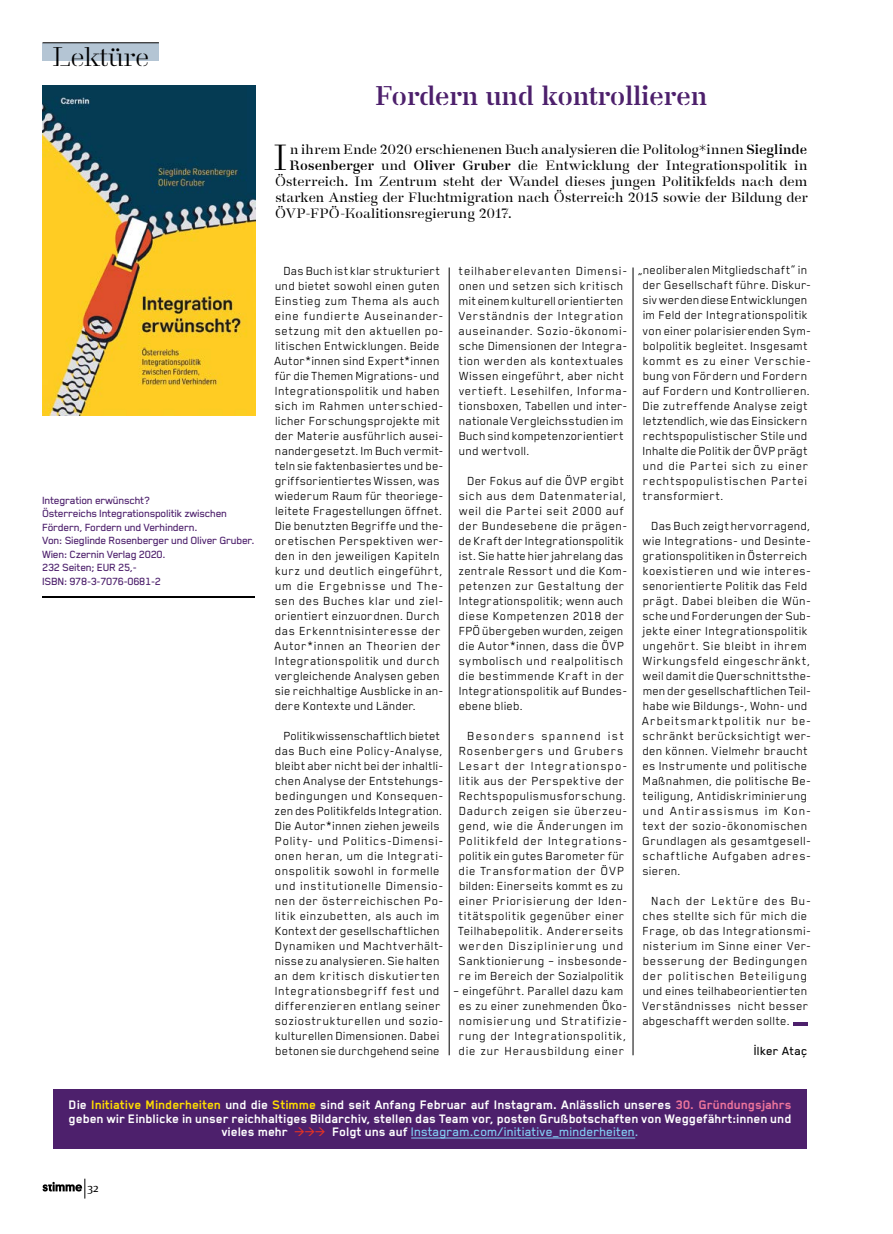
<style>
.page{position:relative;width:893px;height:1234px;background:#fff}
.page>*{position:absolute;margin:0;border:0;box-sizing:border-box;transform-origin:0 0}
.t1{font:36.15px "A Danmark";color:#000}
.t2{font:700 27px "A Danmark";letter-spacing:-.01em;color:#4d206c}
.t3{font:27px "A Danmark";color:#000}
.t4{font:700 14.25px/13.5px "Blender Pro";color:#fff;text-align:center}
.t5{font:13.5px/15px "Blender Pro";letter-spacing:.025em;color:#000}
.t6{font:500 13.5px "A Danmark";letter-spacing:.015em;color:#000}
.t7{font:13.5px/15px "Blender Pro";letter-spacing:.045em;color:#000;text-align:center}
.t8{font:500 13.5px "Blender Pro";letter-spacing:.01em;color:#000}
.t9{font:500 12px/13.5px "Blender Pro";letter-spacing:-.025em;color:#4d206c}
.t10{font:12px "Meta Serif Pro";color:#000}
.s1{font-weight:700}
.s2{color:#fd0}
.s3{color:#ee759c}
.s4{font-weight:500;color:#e63323}
.s5{font-weight:500;color:#83d0f5}
</style>
<div class="page">
<svg style="left:43px;top:1178px;width:42px;height:20px"></svg>
<div style="left:43px;top:43px;width:116px;height:17px;background:#b4c5d4"></div>
<hr style="left:43px;top:42px;width:116px;height:1px;background:#000">
<hr style="left:449px;top:267px;width:1px;height:787px;background:#000">
<hr style="left:633px;top:267px;width:1px;height:787px;background:#000">
<hr style="left:794px;top:1021px;width:14px;height:3px;background:#4d206c">
<hr style="left:43px;top:596px;width:212px;height:1px;background:#000">
<img style="left:43px;top:85px;width:212px;height:330px">
<div style="left:53px;top:1088px;width:753px;height:60px;background:#4d206c"></div>
<hr style="left:411px;top:1137px;width:224px;height:1px;background:#83d0f5">
<h2 class="t3" style="left:52px;top:42px;width:99px">Lektüre</h2>
<p class="t9" style="left:43px;top:493px;width:214px">Integration erwünscht?<br>Österreichs Integrationspolitik zwischen<br>Fördern, Fordern und Verhindern.<br>Von: Sieglinde Rosenberger und Oliver Gruber.<br>Wien: Czernin Verlag 2020.<br>232 Seiten; EUR 25,-<br>ISBN: 978-3-7076-0681-2</p>
<h2 class="t2" style="left:375px;top:80px;width:334px">Fordern und kontrollieren</h2>
<h1 class="t1" style="left:273px;top:137px;width:16px">I</h1>
<p class="t6" style="left:290px;top:142px;width:519px">n ihrem Ende 2020 erschienenen Buch analysieren die Politolog*innen <span class="s1">Sieglinde</span></p>
<p class="t6" style="left:290px;top:157px;width:519px"><span class="s1">Rosenberger</span> und <span class="s1">Oliver Gruber</span> die Entwicklung der Integrationspolitik in</p>
<p class="t6" style="left:275px;top:173px;width:534px">Österreich. Im Zentrum steht der Wandel dieses jungen Politikfelds nach dem</p>
<p class="t6" style="left:275px;top:189px;width:534px">starken Anstieg der Fluchtmigration nach Österreich 2015 sowie der Bildung der</p>
<p class="t6" style="left:275px;top:205px;width:238px">ÖVP-FPÖ-Koalitionsregierung 2017.</p>
<p class="t5" style="left:274px;top:262px;width:171px;text-indent:9px">Das Buch ist klar strukturiert und bietet sowohl einen guten<br>Einstieg zum Thema als auch eine fundierte Auseinander&shy;setzung mit den aktuellen po&shy;litischen Entwicklungen. Beide<br>Autor*innen sind Expert*innen für die Themen Migrations- und<br>Integrationspolitik und haben sich im Rahmen unterschied&shy;licher Forschungsprojekte mit der Materie ausführlich ausei&shy;nandergesetzt. Im Buch vermit&shy;teln sie faktenbasiertes und be&shy;griffsorientiertes Wissen, was wiederum Raum für theoriege&shy;leitete Fragestellungen öffnet.<br>Die benutzten Begriffe und the&shy;oretischen Perspektiven wer&shy;den in den jeweiligen Kapiteln kurz und deutlich eingeführt, um die Ergebnisse und The&shy;sen des Buches klar und ziel&shy;orientiert einzuordnen. Durch das Erkenntnisinteresse der<br>Autor*innen an Theorien der<br>Integrationspolitik und durch vergleichende Analysen geben sie reichhaltige Ausblicke in an&shy;dere Kontexte und Länder.</p>
<p class="t5" style="left:275px;top:727px;width:170px;text-align:center">Politikwissenschaftlich bietet das Buch eine Policy-Analyse, bleibt aber nicht bei der inhaltli&shy;chen Analyse der Entstehungs&shy;bedingungen und Konsequen&shy;zen des Politikfelds Integration.<br>Die Autor*innen ziehen jeweils<br>Polity- und Politics-Dimensi&shy;onen heran, um die Integrati&shy;onspolitik sowohl in formelle und institutionelle Dimensio&shy;nen der österreichischen Po&shy;litik einzubetten, als auch im<br>Kontext der gesellschaftlichen<br>Dynamiken und Machtverhält&shy;nisse zu analysieren. Sie halten an dem kritisch diskutierten<br>Integrationsbegriff fest und differenzieren entlang seiner soziostrukturellen und sozio&shy;kulturellen Dimensionen. Dabei betonen sie durchgehend seine</p>
<p class="t5" style="left:459px;top:262px;width:170px">teilhaberelevanten Dimensi&shy;onen und setzen sich kritisch mit einem kulturell orientierten<br>Verständnis der Integration auseinander. Sozio-ökonomi&shy;sche Dimensionen der Integra&shy;tion werden als kontextuales<br>Wissen eingeführt, aber nicht vertieft. Lesehilfen, Informa&shy;tionsboxen, Tabellen und inter&shy;nationale Vergleichsstudien im<br>Buch sind kompetenzorientiert und wertvoll.</p>
<p class="t5" style="left:459px;top:472px;width:170px;text-indent:9px">Der Fokus auf die ÖVP ergibt sich aus dem Datenmaterial, weil die Partei seit 2000 auf der Bundesebene die prägen&shy;de Kraft der Integrationspolitik ist. Sie hatte hier jahrelang das zentrale Ressort und die Kom&shy;petenzen zur Gestaltung der<br>Integrationspolitik; wenn auch diese Kompetenzen 2018 der<br>FPÖ übergeben wurden, zeigen die Autor*innen, dass die ÖVP symbolisch und realpolitisch die bestimmende Kraft in der<br>Integrationspolitik auf Bundes&shy;ebene blieb.</p>
<p class="t5" style="left:458px;top:727px;width:171px;text-align:center">Besonders spannend ist<br>Rosenbergers und Grubers<br>Lesart der Integrationspo&shy;litik aus der Perspektive der<br>Rechtspopulismusforschung.<br>Dadurch zeigen sie überzeu&shy;gend, wie die Änderungen im<br>Politikfeld der Integrations&shy;politik ein gutes Barometer für die Transformation der ÖVP bilden: Einerseits kommt es zu einer Priorisierung der Iden&shy;titätspolitik gegenüber einer<br>Teilhabepolitik. Andererseits werden Disziplinierung und<br>Sanktionierung – insbesonde&shy;re im Bereich der Sozialpolitik</p>
<p class="t7" style="left:454px;top:982px;width:175px">– eingeführt. Parallel dazu kam es zu einer zunehmenden Öko&shy;nomisierung und Stratifizie&shy;rung der Integrationspolitik, die zur Herausbildung einer</p>
<p class="t5" style="left:643px;top:262px;width:170px;text-indent:-5px">„neoliberalen Mitgliedschaft“ in der Gesellschaft führe. Diskur&shy;siv werden diese Entwicklungen im Feld der Integrationspolitik von einer polarisierenden Sym&shy;bolpolitik begleitet. Insgesamt kommt es zu einer Verschie&shy;bung von Fördern und Fordern auf Fordern und Kontrollieren.<br>Die zutreffende Analyse zeigt letztendlich, wie das Einsickern rechtspopulistischer Stile und<br>Inhalte die Politik der ÖVP prägt und die Partei sich zu einer rechtspopulistischen Partei transformiert.</p>
<p class="t5" style="left:642px;top:517px;width:171px;text-indent:9px">Das Buch zeigt hervorragend, wie Integrations- und Desinte&shy;grationspolitiken in Österreich koexistieren und wie interes&shy;senorientierte Politik das Feld prägt. Dabei bleiben die Wün&shy;sche und Forderungen der Sub&shy;jekte einer Integrationspolitik ungehört. Sie bleibt in ihrem<br>Wirkungsfeld eingeschränkt, weil damit die Querschnittsthe&shy;men der gesellschaftlichen Teil&shy;habe wie Bildungs-, Wohn- und<br>Arbeitsmarktpolitik nur be&shy;schränkt berücksichtigt wer&shy;den können. Vielmehr braucht es Instrumente und politische<br>Maßnahmen, die politische Be&shy;teiligung, Antidiskriminierung und Antirassismus im Kon&shy;text der sozio-ökonomischen<br>Grundlagen als gesamtgesell&shy;schaftliche Aufgaben adres&shy;sieren.</p>
<p class="t5" style="left:643px;top:892px;width:170px;text-indent:9px">Nach der Lektüre des Bu&shy;ches stellte sich für mich die<br>Frage, ob das Integrationsmi&shy;nisterium im Sinne einer Ver&shy;besserung der Bedingungen der politischen Beteiligung und eines teilhabeorientierten<br>Verständnisses nicht besser abgeschafft werden sollte.</p>
<p class="t8" style="left:754px;top:1043px;width:55px">İlker Ataç</p>
<p class="t4" style="left:69px;top:1097px;width:724px">Die <span class="s2">Initiative Minderheiten</span> und die <span class="s2">Stimme</span> sind seit Anfang Februar auf Instagram. Anlässlich unseres <span class="s3">30. Gründungsjahrs </span>geben wir Einblicke in unser reichhaltiges Bildarchiv, stellen das Team vor, posten Grußbotschaften von Weggefährt:innen und vieles mehr <span class="s4">&gt;&gt;&gt;</span> Folgt uns auf <span class="s5">Instagram.com/initiative_minderheiten.</span></p>
<p class="t10" style="left:88px;top:1178px;width:12px">32</p>
</div>
